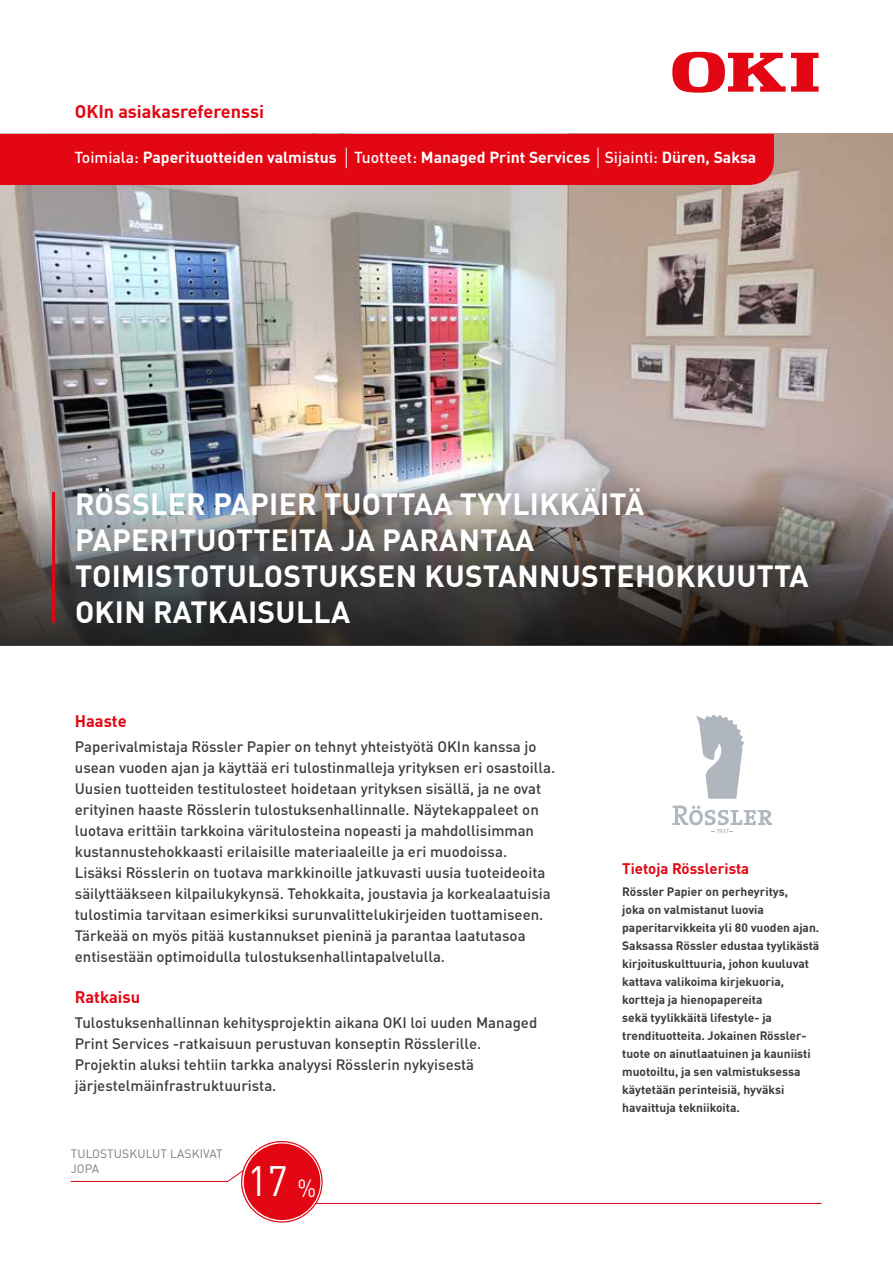
<style>
.page{position:relative;width:893px;height:1263px;background:#fff}
.page>*{position:absolute;margin:0;border:0;box-sizing:border-box;transform-origin:0 0}
.t1{font:42px "DIN Pro";color:#fff;scale:.92 1}
.t2{font:700 30px/36px "DIN Pro";letter-spacing:.01em;color:#fff}
.t3{font:700 18px "DIN Pro";color:#e30613}
.t4{font:700 16.5px "DIN Pro";color:#e30613}
.t5{font:700 15.75px "DIN Pro";color:#fff}
.t6{font:500 15px/21px "DIN Pro";color:#3c3c3b}
.t7{font:700 15px "DIN Pro";color:#e30613}
.t8{font:700 12px/18px "DIN Pro";color:#3c3c3b}
.t9{font:12px/15px "DIN Pro";letter-spacing:.01em;color:#7c7b7b}
.s1{font-weight:500}
.s2{font-size:24.45px}
</style>
<div class="page">
<img style="left:0;top:134px;width:893px;height:338px">
<svg style="left:672px;top:52px;width:147px;height:41px"></svg>
<svg style="left:242px;top:1141px;width:80px;height:81px"></svg>
<svg style="left:70px;top:1169px;width:174px;height:13px"></svg>
<svg style="left:0;top:472px;width:893px;height:173px;background:#675e5b"></svg>
<hr style="left:316px;top:1203px;width:505px;height:1px;background:#e30613">
<div style="left:244px;top:1143px;width:76px;height:77px;background:#e30613;border-radius:50%"></div>
<div style="left:0;top:134px;width:774px;height:51px;background:#e30613"></div>
<svg style="left:696px;top:714px;width:48px;height:85px"></svg>
<svg style="left:672px;top:805px;width:100px;height:28px"></svg>
<div style="left:54px;top:466px;width:776px;height:181px;background:#000;opacity:.5"></div>
<hr style="left:52px;top:492px;width:3px;height:131px;background:#e30613">
<p class="t3" style="left:75px;top:97px;width:191px">OKIn asiakasreferenssi</p>
<p class="t5" style="left:74px;top:145px;width:683px"><span class="s1">Toimiala:</span> Paperituotteiden valmistus <span class="s1">Tuotteet:</span> Managed Print Services <span class="s1">Sijainti:</span> Düren, Saksa</p>
<h2 class="t2" style="left:75px;top:484px;width:735px">RÖSSLER PAPIER TUOTTAA TYYLIKKÄITÄ<br>PAPERITUOTTEITA JA PARANTAA<br>TOIMISTOTULOSTUKSEN KUSTANNUSTEHOKKUUTTA<br>OKIN RATKAISULLA</h2>
<p class="t4" style="left:75px;top:708px;width:53px">Haaste</p>
<p class="t6" style="left:75px;top:735px;width:482px">Paperivalmistaja Rössler Papier on tehnyt yhteistyötä OKIn kanssa jo usean vuoden ajan ja käyttää eri tulostinmalleja yrityksen eri osastoilla.<br>Uusien tuotteiden testitulosteet hoidetaan yrityksen sisällä, ja ne ovat erityinen haaste Rösslerin tulostuksenhallinnalle. Näytekappaleet on luotava erittäin tarkkoina väritulosteina nopeasti ja mahdollisimman kustannustehokkaasti erilaisille materiaaleille ja eri muodoissa.<br>Lisäksi Rösslerin on tuotava markkinoille jatkuvasti uusia tuoteideoita säilyttääkseen kilpailukykynsä. Tehokkaita, joustavia ja korkealaatuisia tulostimia tarvitaan esimerkiksi surunvalittelukirjeiden tuottamiseen.<br>Tärkeää on myös pitää kustannukset pieninä ja parantaa laatutasoa entisestään optimoidulla tulostuksenhallintapalvelulla.</p>
<p class="t4" style="left:75px;top:984px;width:67px">Ratkaisu</p>
<p class="t6" style="left:75px;top:1011px;width:464px">Tulostuksenhallinnan kehitysprojektin aikana OKI loi uuden Managed Print Services -ratkaisuun perustuvan konseptin Rösslerille.<br>Projektin aluksi tehtiin tarkka analyysi Rösslerin nykyisestä järjestelmäinfrastruktuurista.</p>
<p class="t9" style="left:71px;top:1145px;width:153px">TULOSTUSKULUT LASKIVAT<br>JOPA</p>
<h1 class="t1" style="left:247px;top:1148px;width:76px">17 <span class="s2">%</span></h1>
<p class="t7" style="left:622px;top:856px;width:129px">Tietoja Rösslerista</p>
<p class="t8" style="left:622px;top:882px;width:199px">Rössler Papier on perheyritys,<br>joka on valmistanut luovia paperitarvikkeita yli 80 vuoden ajan.<br>Saksassa Rössler edustaa tyylikästä kirjoituskulttuuria, johon kuuluvat kattava valikoima kirjekuoria, kortteja ja hienopapereita<br>sekä tyylikkäitä lifestyle- ja trendituotteita. Jokainen Rössler&shy;tuote on ainutlaatuinen ja kauniisti muotoiltu, ja sen valmistuksessa käytetään perinteisiä, hyväksi havaittuja tekniikoita.</p>
</div>
